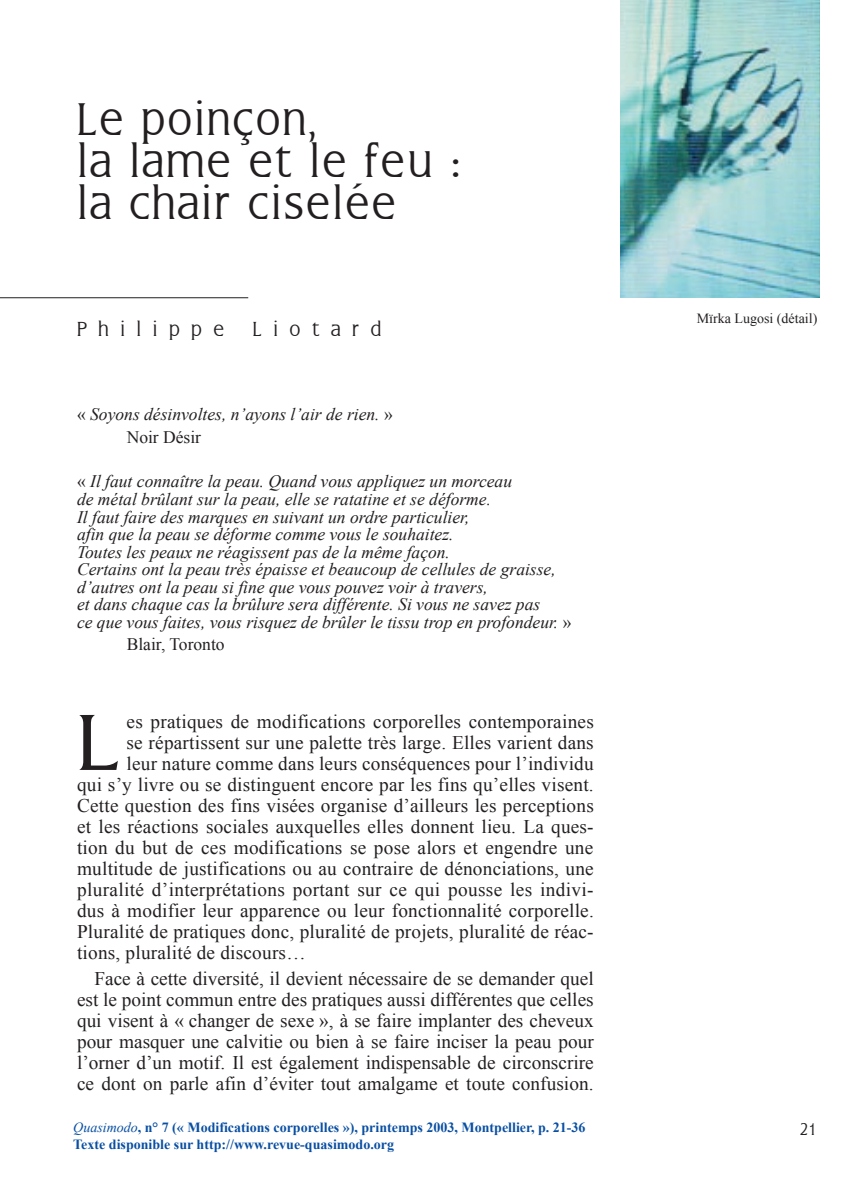
<style>
.page{position:relative;width:844px;height:1191px;background:#fff}
.page>*{position:absolute;margin:0;border:0;box-sizing:border-box;transform-origin:0 0}
.t1{font:81.55px "Noblesse SSK";color:#231f20;scale:1.25 1}
.t2{font:47.25px/42px "Noblesse SSK";letter-spacing:.05em;color:#231f20}
.t3{font:21px "Noblesse SSK";letter-spacing:.55em;color:#231f20}
.t4{font:19.25px/21px "Times New Roman";letter-spacing:.01em;color:#231f20;text-align:justify}
.t5{font:italic 17.5px/17.5px "Times New Roman";color:#231f20}
.t6{font:17.5px "Times New Roman";color:#231f20}
.t7{font:17.5px "Noblesse SSK";color:#231f20}
.t8{font:700 14px/16.8px "Times New Roman";color:#094fa3}
.t9{font:14px "Times New Roman";color:#231f20}
.s1{font-style:normal}
.s2{font-weight:400;font-style:italic}
</style>
<div class="page">
<hr style="left:0;top:297px;width:248px;height:1px;background:#231f20">
<img style="left:620px;top:0;width:199px;height:298px">
<h2 class="t2" style="left:77px;top:99px;width:385px">Le poinçon,<br>la lame et le feu : la chair ciselée</h2>
<p class="t3" style="left:77px;top:317px;width:148px">Philippe</p>
<p class="t3" style="left:253px;top:317px;width:130px">Liotard</p>
<p class="t5" style="left:127px;top:403px;width:267px;line-height:22.4px;text-indent:-50px"><span class="s1">«</span> Soyons désinvoltes, n’ayons l’air de rien. <span class="s1">»<br>Noir Désir</span></p>
<p class="t5" style="left:77px;top:472px;width:495px"><span class="s1">«</span> Il faut connaître la peau. Quand vous appliquez un morceau<br>de métal brûlant sur la peau, elle se ratatine et se déforme.<br>Il faut faire des marques en suivant un ordre particulier,<br>afin que la peau se déforme comme vous le souhaitez.<br>Toutes les peaux ne réagissent pas de la même façon.<br>Certains ont la peau très épaisse et beaucoup de cellules de graisse, d’autres ont la peau si fine que vous pouvez voir à travers,<br>et dans chaque cas la brûlure sera différente. Si vous ne savez pas<br>ce que vous faites, vous risquez de brûler le tissu trop en profondeur. <span class="s1">»</span></p>
<p class="t6" style="left:127px;top:634px;width:99px">Blair, Toronto</p>
<h1 class="t1" style="left:77px;top:696px;width:36px">L</h1>
<p class="t4" style="left:126px;top:710px;width:468px">es pratiques de modifications corporelles contemporaines</p>
<p class="t4" style="left:126px;top:731px;width:468px">se répartissent sur une palette très large. Elles varient dans</p>
<p class="t4" style="left:126px;top:752px;width:468px">leur nature comme dans leurs conséquences pour l’individu</p>
<p class="t4" style="left:77px;top:773px;width:518px">qui s’y livre ou se distinguent encore par les fins qu’elles visent.</p>
<p class="t4" style="left:77px;top:794px;width:518px">Cette question des fins visées organise d’ailleurs les perceptions</p>
<p class="t4" style="left:77px;top:815px;width:518px">et les réactions sociales auxquelles elles donnent lieu. La ques-</p>
<p class="t4" style="left:77px;top:836px;width:517px">tion du but de ces modifications se pose alors et engendre une</p>
<p class="t4" style="left:77px;top:857px;width:518px">multitude de justifications ou au contraire de dénonciations, une</p>
<p class="t4" style="left:77px;top:878px;width:518px">pluralité d’interprétations portant sur ce qui pousse les indivi-</p>
<p class="t4" style="left:77px;top:899px;width:518px">dus à modifier leur apparence ou leur fonctionnalité corporelle.</p>
<p class="t4" style="left:77px;top:920px;width:518px">Pluralité de pratiques donc, pluralité de projets, pluralité de réac-</p>
<p class="t4" style="left:77px;top:941px;width:230px">tions, pluralité de discours…</p>
<p class="t4" style="left:77px;top:967px;width:518px;text-indent:17px">Face à cette diversité, il devient nécessaire de se demander quel est le point commun entre des pratiques aussi différentes que celles qui visent à « changer de sexe », à se faire implanter des cheveux pour masquer une calvitie ou bien à se faire inciser la peau pour l’orner d’un motif. Il est également indispensable de circonscrire ce dont on parle afin d’éviter tout amalgame et toute confusion.</p>
<p class="t8" style="left:73px;top:1119px;width:513px"><span class="s2">Quasimodo</span>, n° 7 (« Modifications corporelles »), printemps 2003, Montpellier, p. 21-36<br>Texte disponible sur http://www.revue-quasimodo.org</p>
<p class="t9" style="left:696px;top:310px;width:122px">Mïrka Lugosi (détail)</p>
<p class="t7" style="left:799px;top:1119px;width:18px">21</p>
</div>
